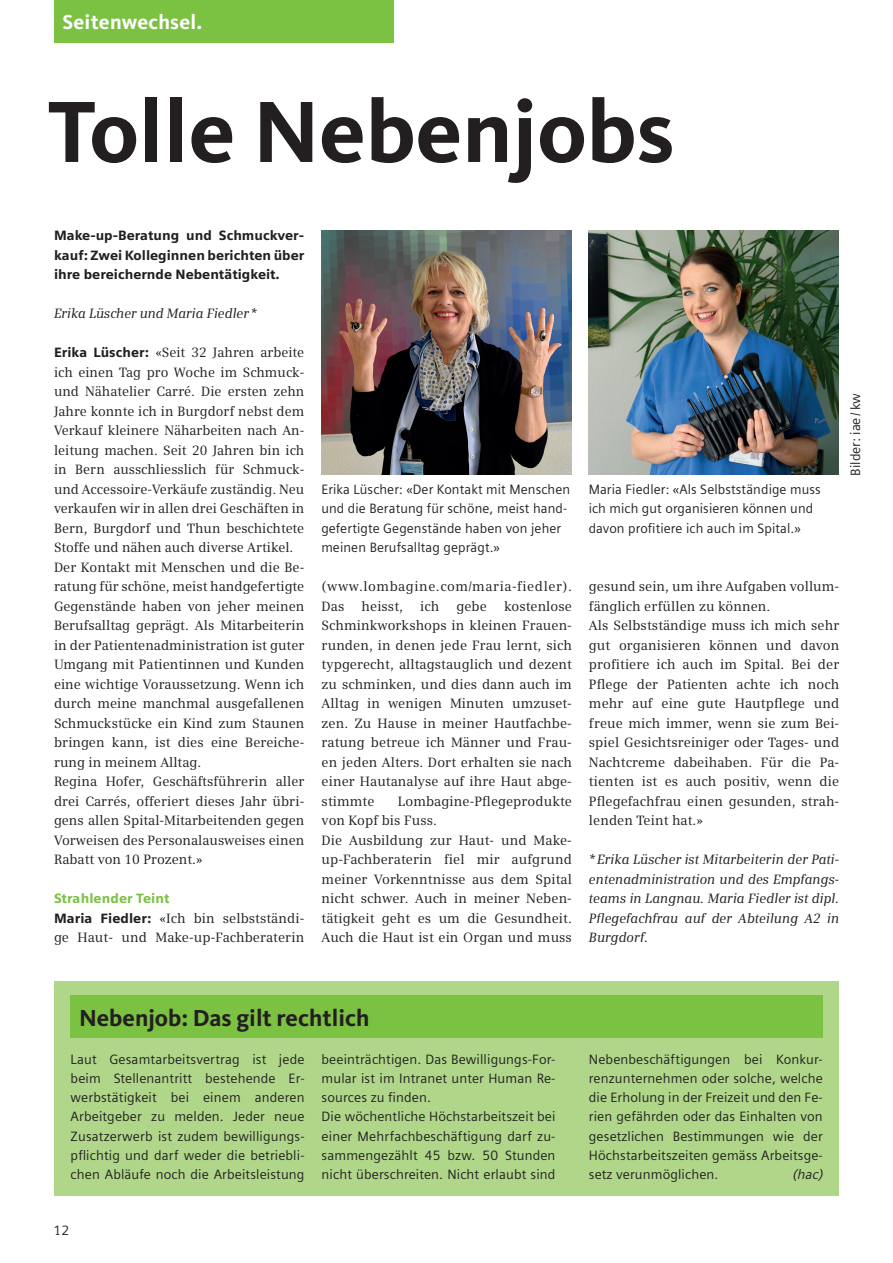
<style>
.page{position:relative;width:893px;height:1263px;background:#fff}
.page>*{position:absolute;margin:0;border:0;box-sizing:border-box;transform-origin:0 0}
._01_Untertitel_grün{font:700 90px "Kievit OT";color:#231f20}
.t1{font:700 24px "Kievit OT";color:#231f20}
._01_Untertitel_grün-2{font:700 21px "Kievit OT";letter-spacing:.01em;color:#fff}
.t2{font:13.5px/19.5px "Siemens Serif";letter-spacing:.005em;color:#231f20;text-align:justify}
.t3{font:13.5px/19.4px "Siemens Sans";letter-spacing:.01em;color:#231f20;text-align:justify}
.t4{font:italic 13.5px/19.5px "Siemens Serif";letter-spacing:.005em;color:#231f20;text-align:justify}
.t5{font:900 13.5px/19.5px "Siemens Sans";color:#231f20;text-align:justify}
.t6{font:13.5px "Siemens Serif";letter-spacing:.04em;color:#231f20}
.t7{font:900 13.5px "Siemens Sans";letter-spacing:.005em;color:#7bc142}
.t8{font:italic 13.5px "Siemens Sans";color:#231f20}
.t9{font:13.5px "Siemens Slab";color:#231f20}
.s1{font-family:"Siemens Sans";font-weight:900}
</style>
<div class="page">
<div style="left:54px;top:0;width:339px;height:43px;background:#7bc142"></div>
<img style="left:321px;top:231px;width:251px;height:244px">
<img style="left:589px;top:231px;width:250px;height:244px">
<div style="left:54px;top:981px;width:785px;height:215px;background:#afd689"></div>
<div style="left:71px;top:996px;width:752px;height:42px;background:#7bc142"></div>
<p class="_01_Untertitel_grün-2" style="left:62px;top:9px;width:141px">Seitenwechsel.</p>
<p class="_01_Untertitel_grün" style="left:48px;top:79px;width:628px">Tolle Nebenjobs</p>
<p class="t5" style="left:54px;top:226px;width:252px">Make-up-Beratung und Schmuckver&shy;kauf: Zwei Kolleginnen berichten über ihre bereichernde Nebentätigkeit.</p>
<p class="t4" style="left:54px;top:304px;width:204px">Erika Lüscher und Maria Fiedler *</p>
<p class="t2" style="left:54px;top:343px;width:252px"><span class="s1">Erika Lüscher:</span> «Seit 32 Jahren arbeite ich einen Tag pro Woche im Schmuck&shy;und Nähatelier Carré. Die ersten zehn Jahre konnte ich in Burgdorf nebst dem Verkauf kleinere Näharbeiten nach An&shy;leitung machen. Seit 20 Jahren bin ich in Bern ausschliesslich für Schmuck&shy;und Accessoire-Verkäufe zuständig. Neu verkaufen wir in allen drei Geschäften in Bern, Burgdorf und Thun beschichtete Stoffe und nähen auch diverse Artikel.</p>
<p class="t2" style="left:54px;top:558px;width:252px">Der Kontakt mit Menschen und die Be&shy;ratung für schöne, meist handgefertigte Gegenstände haben von jeher meinen Berufsalltag geprägt. Als Mitarbeiterin in der Patientenadministration ist guter Umgang mit Patientinnen und Kunden eine wichtige Voraussetzung. Wenn ich durch meine manchmal ausgefallenen Schmuckstücke ein Kind zum Staunen bringen kann, ist dies eine Bereiche&shy;rung in meinem Alltag.</p>
<p class="t2" style="left:54px;top:772px;width:252px">Regina Hofer, Geschäftsführerin aller drei Carrés, offeriert dieses Jahr übri&shy;gens allen Spital-Mitarbeitenden gegen Vorweisen des Personalausweises einen Rabatt von 10 Prozent.»</p>
<p class="t7" style="left:54px;top:891px;width:117px">Strahlender Teint</p>
<p class="t2" style="left:54px;top:909px;width:252px"><span class="s1">Maria Fiedler:</span> «Ich bin selbstständi&shy;ge Haut- und Make-up-Fachberaterin</p>
<p class="t3" style="left:321px;top:480px;width:250px">Erika Lüscher: «Der Kontakt mit Menschen</p>
<p class="t3" style="left:321px;top:499px;width:247px;text-align:left">und die Beratung für schöne, meist hand&shy;gefertigte Gegenstände haben von jeher meinen Berufsalltag geprägt.»</p>
<p class="t6" style="left:322px;top:579px;width:252px">(www.lombagine.com/maria-fiedler).</p>
<p class="t2" style="left:322px;top:597px;width:24px">Das</p>
<p class="t2" style="left:362px;top:597px;width:43px">heisst,</p>
<p class="t2" style="left:420px;top:597px;width:21px">ich</p>
<p class="t2" style="left:457px;top:597px;width:32px">gebe</p>
<p class="t2" style="left:322px;top:597px;width:252px;text-indent:182px">kostenlose Schminkworkshops in kleinen Frauen&shy;runden, in denen jede Frau lernt, sich typgerecht, alltagstauglich und dezent zu schminken, und dies dann auch im Alltag in wenigen Minuten umzuset&shy;zen. Zu Hause in meiner Hautfachbe&shy;ratung betreue ich Männer und Frau&shy;en jeden Alters. Dort erhalten sie nach einer Hautanalyse auf ihre Haut abge&shy;stimmte</p>
<p class="t2" style="left:322px;top:792px;width:252px;text-indent:76px">Lombagine-Pflegeprodukte von Kopf bis Fuss.</p>
<p class="t2" style="left:322px;top:831px;width:252px">Die Ausbildung zur Haut- und Make&shy;up-Fachberaterin fiel mir aufgrund meiner Vorkenntnisse aus dem Spital nicht schwer. Auch in meiner Neben&shy;tätigkeit geht es um die Gesundheit.<br>Auch die Haut ist ein Organ und muss</p>
<p class="t3" style="left:589px;top:479px;width:234px;text-align:left">Maria Fiedler: «Als Selbstständige muss ich mich gut organisieren können und davon profitiere ich auch im Spital.»</p>
<p class="t3" style="left:846px;top:475px;width:84px;rotate:-90deg">Bilder: iae/ kw</p>
<p class="t2" style="left:589px;top:577px;width:252px">gesund sein, um ihre Aufgaben vollum&shy;fänglich erfüllen zu können.</p>
<p class="t2" style="left:589px;top:616px;width:252px">Als Selbstständige muss ich mich sehr gut organisieren können und davon profitiere ich auch im Spital. Bei der Pflege der Patienten achte ich noch mehr auf eine gute Hautpflege und freue mich immer, wenn sie zum Bei&shy;spiel Gesichtsreiniger oder Tages- und Nachtcreme dabeihaben. Für die Pa&shy;tienten ist es auch positiv, wenn die Pflegefachfrau einen gesunden, strah&shy;lenden Teint hat.»</p>
<p class="t4" style="left:589px;top:850px;width:252px">*Erika Lüscher ist Mitarbeiterin der Pati&shy;entenadministration und des Empfangs&shy;teams in Langnau. Maria Fiedler ist dipl.<br>Pflegefachfrau auf der Abteilung A2 in Burgdorf.</p>
<p class="t1" style="left:79px;top:1003px;width:292px">Nebenjob: Das gilt rechtlich</p>
<p class="t3" style="left:71px;top:1049px;width:235px">Laut Gesamtarbeitsvertrag ist jede beim Stellenantritt bestehende Er&shy;werbstätigkeit bei einem anderen Arbeitgeber zu melden. Jeder neue Zusatzerwerb ist zudem bewilligungs&shy;pflichtig und darf weder die betriebli&shy;chen Abläufe noch die Arbeitsleistung</p>
<p class="t3" style="left:322px;top:1049px;width:235px">beeinträchtigen. Das Bewilligungs-For&shy;mular ist im Intranet unter Human Re&shy;sources zu finden.</p>
<p class="t3" style="left:322px;top:1107px;width:235px">Die wöchentliche Höchstarbeitszeit bei einer Mehrfachbeschäftigung darf zu&shy;sammengezählt 45 bzw. 50 Stunden nicht überschreiten. Nicht erlaubt sind</p>
<p class="t9" style="left:54px;top:1223px;width:17px">12</p>
<p class="t3" style="left:589px;top:1049px;width:235px">Nebenbeschäftigungen bei Konkur&shy;renzunternehmen oder solche, welche die Erholung in der Freizeit und den Fe&shy;rien gefährden oder das Einhalten von gesetzlichen Bestimmungen wie der Höchstarbeitszeiten gemäss Arbeitsge&shy;setz verunmöglichen.</p>
<p class="t8" style="left:792px;top:1167px;width:35px">(hac)</p>
</div>
